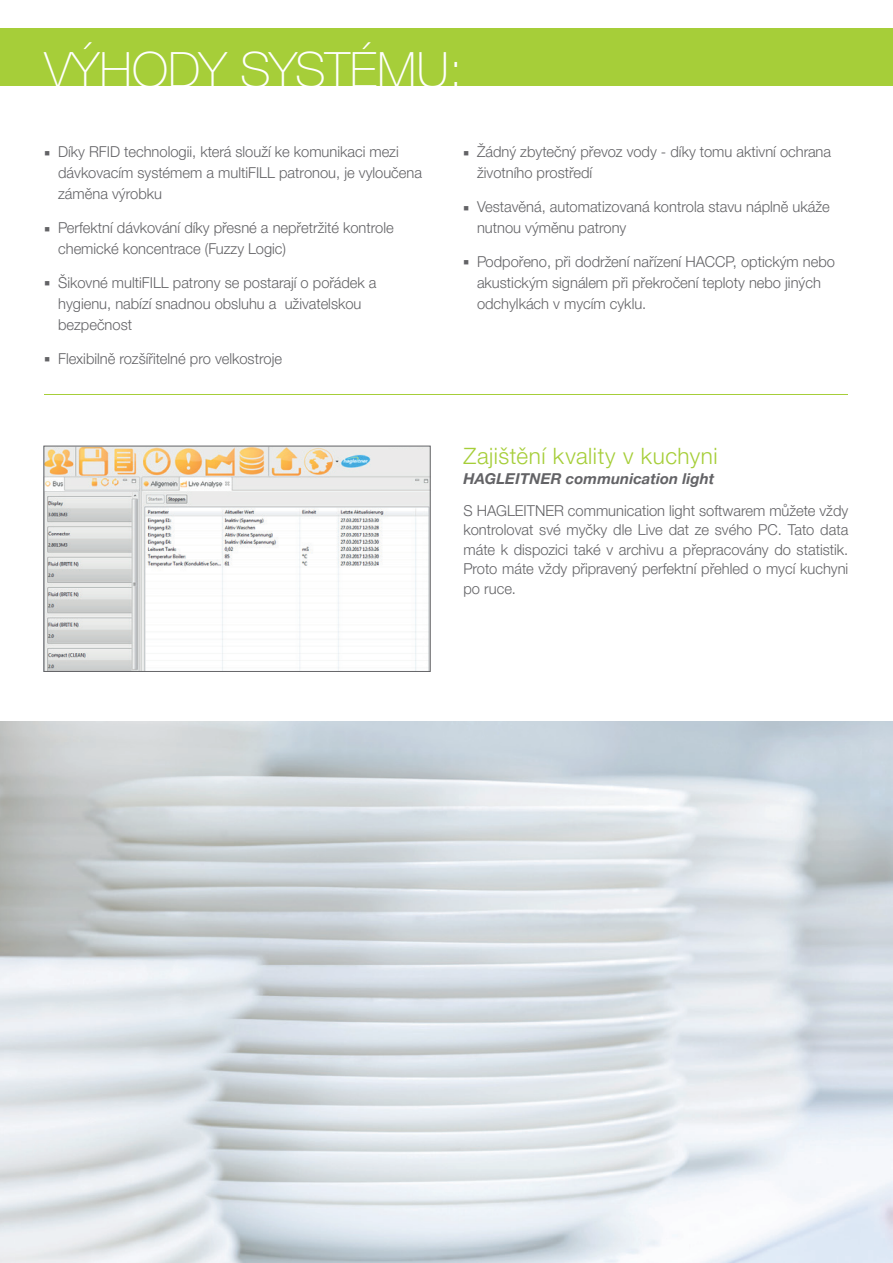
<style>
.page{position:relative;width:893px;height:1263px;background:#fff}
.page>*{position:absolute;margin:0;border:0;box-sizing:border-box;transform-origin:0 0}
.t1{font:100 48.6px "Helvetica Neue LTW1 G";color:#fff}
.t2{font:300 22.5px "Helvetica Neue LTW1 G";letter-spacing:.025em;color:#a6ce39}
.t3{font:300 15px/21px "Helvetica Neue LTW1 G";color:#636366}
.t4{font:italic 700 15px "Helvetica Neue LTW1 G";letter-spacing:.01em;color:#636366}
</style>
<div class="page">
<div style="left:0;top:28px;width:893px;height:58px;background:#a6ce39"></div>
<hr style="left:45px;top:394px;width:803px;height:1px;background:#a6ce39">
<img style="left:46px;top:448px;width:382px;height:222px">
<div style="left:44px;top:446px;width:386px;height:226px;border:1px solid #636366"></div>
<h1 class="t1" style="left:45px;top:41px;width:419px">VÝHODY SYSTÉMU:</h1>
<p class="t3" style="left:58px;top:142px;width:365px;text-indent:-13px">■ Díky RFID technologii, která slouží ke komunikaci mezi dávkovacím systémem a multiFILL patronou, je vyloučena záměna výrobku</p>
<p class="t3" style="left:58px;top:217px;width:337px;text-indent:-13px">■ Perfektní dávkování díky přesné a nepřetržité kontrole chemické koncentrace (Fuzzy Logic)</p>
<p class="t3" style="left:58px;top:272px;width:320px;text-indent:-13px">■ Šikovné multiFILL patrony se postarají o pořádek a hygienu, nabízí snadnou obsluhu a uživatelskou bezpečnost</p>
<p class="t3" style="left:45px;top:348px;width:239px">■ Flexibilně rozšířitelné pro velkostroje</p>
<p class="t3" style="left:477px;top:142px;width:356px;text-indent:-13px">■ Žádný zbytečný převoz vody - díky tomu aktivní ochrana životního prostředí</p>
<p class="t3" style="left:477px;top:196px;width:354px;text-indent:-13px">■ Vestavěná, automatizovaná kontrola stavu náplně ukáže nutnou výměnu patrony</p>
<p class="t3" style="left:477px;top:251px;width:360px;text-indent:-13px">■ Podpořeno, při dodržení nařízení HACCP, optickým nebo akustickým signálem při překročení teploty nebo jiných odchylkách v mycím cyklu.</p>
<h2 class="t2" style="left:463px;top:442px;width:256px">Zajištění kvality v kuchyni</h2>
<p class="t4" style="left:463px;top:469px;width:252px">HAGLEITNER communication light</p>
<p class="t3" style="left:463px;top:501px;width:386px;line-height:19.5px;text-align:justify">S HAGLEITNER communication light softwarem můžete vždy kontrolovat své myčky dle Live dat ze svého PC. Tato data máte k dispozici také v archivu a přepracovány do statistik.<br>Proto máte vždy připravený perfektní přehled o mycí kuchyni po ruce.</p>
</div>
